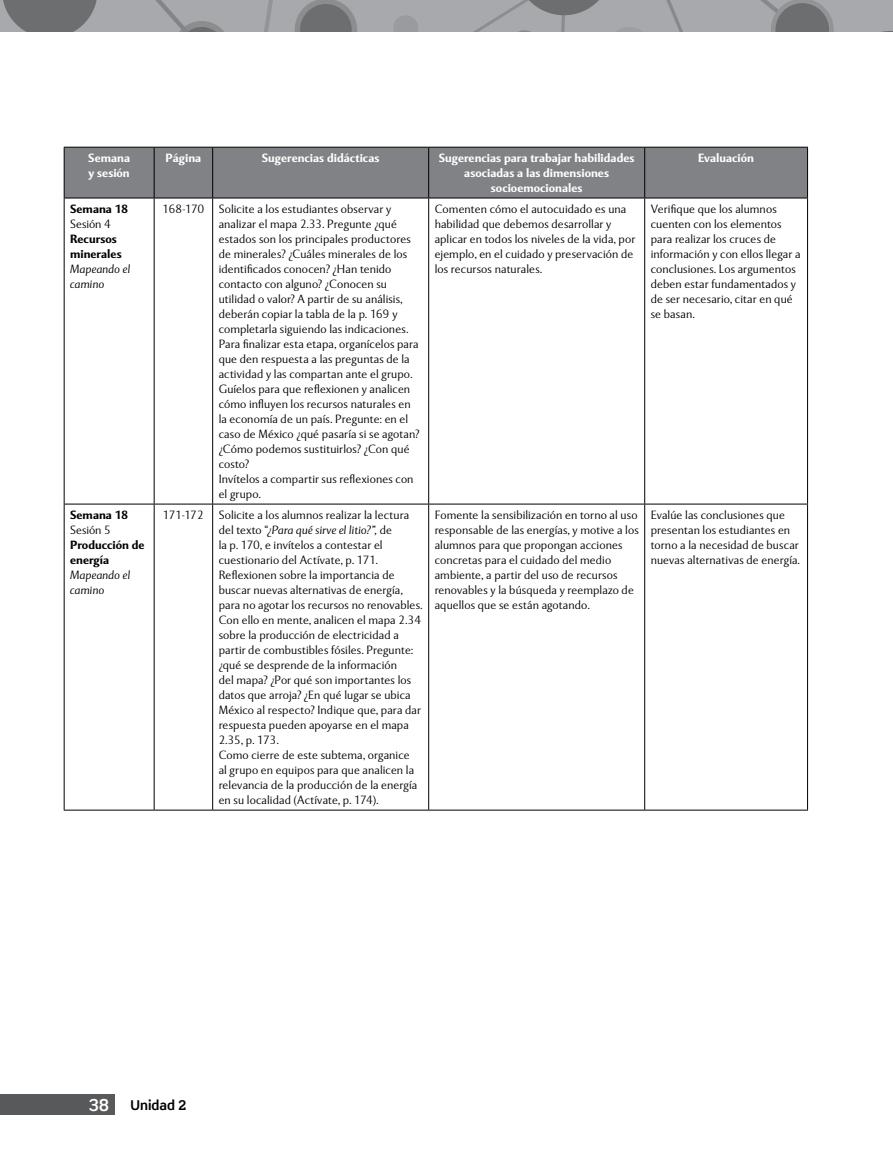
<style>
.page{position:relative;width:893px;height:1149px;background:#fff}
.page>*{position:absolute;margin:0;border:0;box-sizing:border-box;transform-origin:0 0}
.t1{font:700 16.5px "Scene Std";color:#fff}
.t2{font:700 13.5px "Scene Std";color:#000}
.t3{font:300 12px/15px "Mentor Sans Std";letter-spacing:.005em;color:#000}
.t4{font:700 12px/15px "Mentor Sans Std";color:#fff}
.t5{font:700 12px/15px "Mentor Sans Std";color:#000}
.t6{font:italic 300 12px/15px "Mentor Sans Std";letter-spacing:.01em;color:#000}
.s1{font-style:italic}
</style>
<div class="page">
<div style="left:0;top:1094px;width:115px;height:20px;background:#58595b"></div>
<div style="left:0;top:0;width:893px;height:32px;background:#a7a9ac"></div>
<svg style="left:264px;top:0;width:9px;height:32px"></svg>
<svg style="left:666px;top:0;width:17px;height:32px"></svg>
<svg style="left:295px;top:0;width:62px;height:32px"></svg>
<svg style="left:394px;top:16px;width:24px;height:16px"></svg>
<svg style="left:473px;top:0;width:169px;height:32px"></svg>
<svg style="left:3px;top:0;width:94px;height:32px"></svg>
<svg style="left:155px;top:0;width:69px;height:32px"></svg>
<svg style="left:760px;top:0;width:74px;height:32px"></svg>
<div style="left:65px;top:148px;width:742px;height:49px;background:#808285"></div>
<svg style="left:65px;top:198px;width:742px;height:611px"></svg>
<hr style="left:64px;top:503px;width:90px;height:1px;background:#000">
<hr style="left:64px;top:809px;width:90px;height:1px;background:#000">
<hr style="left:428px;top:198px;width:1px;height:305px;background:#000">
<hr style="left:644px;top:198px;width:1px;height:305px;background:#000">
<hr style="left:807px;top:198px;width:1px;height:305px;background:#000">
<hr style="left:428px;top:504px;width:1px;height:305px;background:#000">
<hr style="left:644px;top:504px;width:1px;height:305px;background:#000">
<hr style="left:807px;top:504px;width:1px;height:305px;background:#000">
<hr style="left:213px;top:503px;width:216px;height:1px;background:#000">
<hr style="left:429px;top:503px;width:216px;height:1px;background:#000">
<hr style="left:645px;top:503px;width:163px;height:1px;background:#000">
<hr style="left:213px;top:809px;width:216px;height:1px;background:#000">
<hr style="left:429px;top:809px;width:216px;height:1px;background:#000">
<hr style="left:645px;top:809px;width:163px;height:1px;background:#000">
<hr style="left:64px;top:147px;width:90px;height:1px;background:#000">
<hr style="left:64px;top:147px;width:1px;height:50px;background:#000">
<hr style="left:154px;top:147px;width:59px;height:1px;background:#000">
<hr style="left:154px;top:147px;width:1px;height:50px;background:#000">
<hr style="left:213px;top:147px;width:216px;height:1px;background:#000">
<hr style="left:212px;top:147px;width:1px;height:50px;background:#000">
<hr style="left:429px;top:147px;width:216px;height:1px;background:#000">
<hr style="left:428px;top:147px;width:1px;height:50px;background:#000">
<hr style="left:645px;top:147px;width:163px;height:1px;background:#000">
<hr style="left:644px;top:147px;width:1px;height:50px;background:#000">
<hr style="left:807px;top:147px;width:1px;height:50px;background:#000">
<hr style="left:64px;top:197px;width:90px;height:1px;background:#000">
<hr style="left:154px;top:197px;width:59px;height:1px;background:#000">
<hr style="left:213px;top:197px;width:216px;height:1px;background:#000">
<hr style="left:429px;top:197px;width:216px;height:1px;background:#000">
<hr style="left:645px;top:197px;width:163px;height:1px;background:#000">
<hr style="left:154px;top:503px;width:59px;height:1px;background:#000">
<hr style="left:154px;top:809px;width:59px;height:1px;background:#000">
<hr style="left:212px;top:198px;width:1px;height:305px;background:#000">
<hr style="left:212px;top:504px;width:1px;height:305px;background:#000">
<hr style="left:64px;top:198px;width:1px;height:305px;background:#000">
<hr style="left:154px;top:198px;width:1px;height:305px;background:#000">
<hr style="left:64px;top:504px;width:1px;height:305px;background:#000">
<hr style="left:154px;top:504px;width:1px;height:305px;background:#000">
<p class="t4" style="left:88px;top:150px;width:43px">Semana y sesión</p>
<p class="t4" style="left:166px;top:150px;width:37px">Página</p>
<p class="t4" style="left:262px;top:150px;width:119px">Sugerencias didácticas</p>
<p class="t4" style="left:439px;top:150px;width:197px;text-align:center">Sugerencias para trabajar habilidades asociadas a las dimensiones socioemocionales</p>
<p class="t4" style="left:698px;top:150px;width:57px">Evaluación</p>
<p class="t5" style="left:70px;top:201px;width:60px">Semana 18</p>
<p class="t3" style="left:70px;top:216px;width:42px">Sesión 4</p>
<p class="t5" style="left:70px;top:231px;width:53px">Recursos minerales</p>
<p class="t6" style="left:70px;top:261px;width:62px">Mapeando el camino</p>
<p class="t3" style="left:219px;top:201px;width:202px;text-indent:-56px">168-170 Solicite a los estudiantes observar y analizar el mapa 2.33. Pregunte ¿qué estados son los principales productores de minerales? ¿Cuáles minerales de los identificados conocen? ¿Han tenido contacto con alguno? ¿Conocen su utilidad o valor? A partir de su análisis, deberán copiar la tabla de la p. 169 y completarla siguiendo las indicaciones.<br>Para finalizar esta etapa, organícelos para que den respuesta a las preguntas de la actividad y las compartan ante el grupo.<br>Guíelos para que reflexionen y analicen cómo influyen los recursos naturales en la economía de un país. Pregunte: en el caso de México ¿qué pasaría si se agotan? ¿Cómo podemos sustituirlos? ¿Con qué costo?<br>Invítelos a compartir sus reflexiones con el grupo.</p>
<p class="t3" style="left:435px;top:201px;width:202px">Comenten cómo el autocuidado es una habilidad que debemos desarrollar y aplicar en todos los niveles de la vida, por ejemplo, en el cuidado y preservación de los recursos naturales.</p>
<p class="t3" style="left:651px;top:201px;width:151px">Verifique que los alumnos cuenten con los elementos para realizar los cruces de información y con ellos llegar a conclusiones. Los argumentos deben estar fundamentados y de ser necesario, citar en qué se basan.</p>
<p class="t5" style="left:70px;top:507px;width:60px">Semana 18</p>
<p class="t3" style="left:70px;top:522px;width:42px">Sesión 5</p>
<p class="t5" style="left:70px;top:537px;width:76px">Producción de energía</p>
<p class="t6" style="left:70px;top:567px;width:62px">Mapeando el camino</p>
<p class="t3" style="left:219px;top:507px;width:205px;text-indent:-56px">171-172 Solicite a los alumnos realizar la lectura del texto “<span class="s1">¿Para qué sirve el litio?”,</span> de<br>la p. 170, e invítelos a contestar el cuestionario del Actívate, p. 171.<br>Reflexionen sobre la importancia de buscar nuevas alternativas de energía, para no agotar los recursos no renovables.<br>Con ello en mente, analicen el mapa 2.34 sobre la producción de electricidad a partir de combustibles fósiles. Pregunte: ¿qué se desprende de la información<br>del mapa? ¿Por qué son importantes los datos que arroja? ¿En qué lugar se ubica México al respecto? Indique que, para dar respuesta pueden apoyarse en el mapa 2.35, p. 173.<br>Como cierre de este subtema, organice<br>al grupo en equipos para que analicen la relevancia de la producción de la energía en su localidad (Actívate, p. 174).</p>
<p class="t3" style="left:435px;top:507px;width:206px">Fomente la sensibilización en torno al uso responsable de las energías, y motive a los alumnos para que propongan acciones concretas para el cuidado del medio ambiente, a partir del uso de recursos renovables y la búsqueda y reemplazo de aquellos que se están agotando.</p>
<p class="t3" style="left:651px;top:507px;width:151px">Evalúe las conclusiones que presentan los estudiantes en torno a la necesidad de buscar nuevas alternativas de energía.</p>
<h1 class="t1" style="left:89px;top:1094px;width:22px">38</h1>
<p class="t2" style="left:131px;top:1096px;width:58px">Unidad 2</p>
</div>
